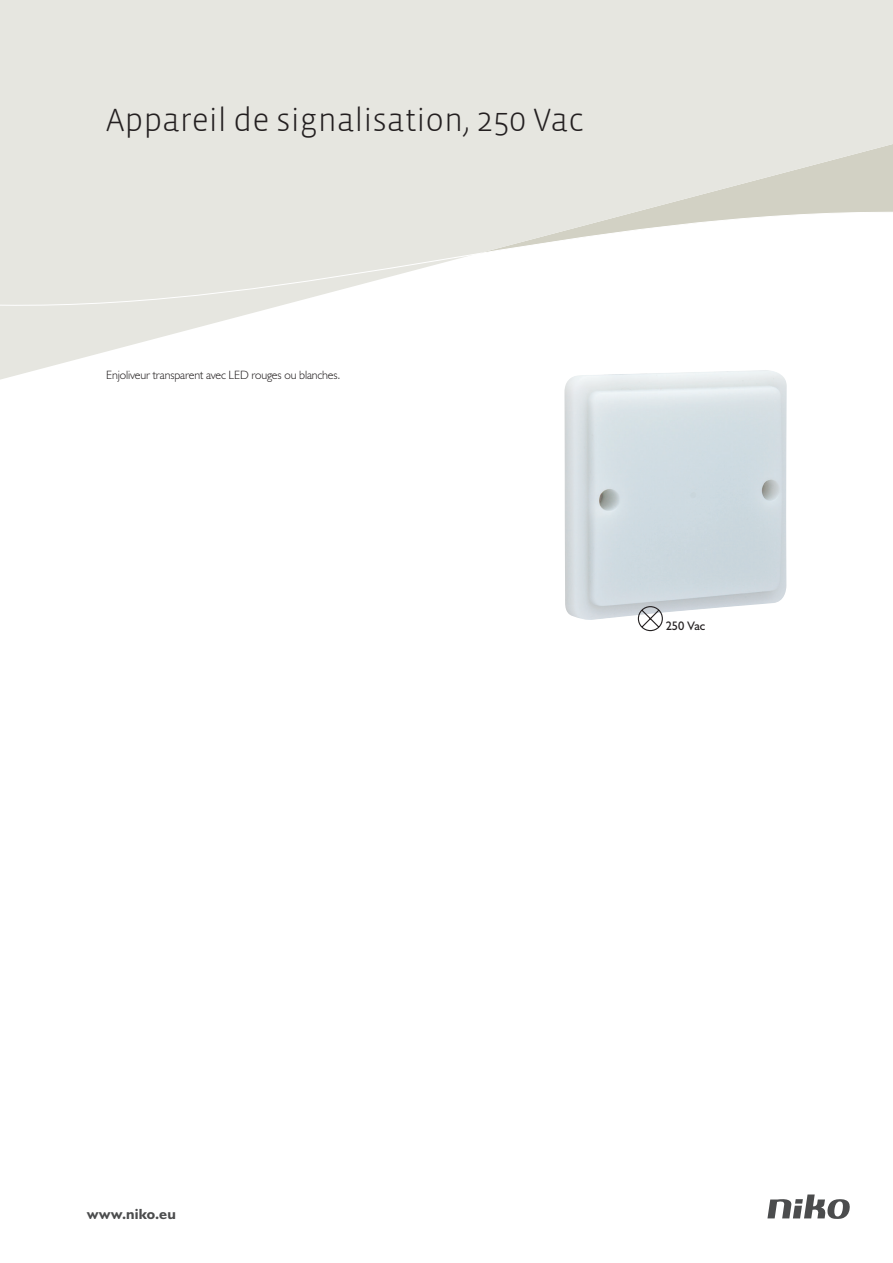
<style>
.page{position:relative;width:893px;height:1263px;background:#fff}
.page>*{position:absolute;margin:0;border:0;box-sizing:border-box;transform-origin:0 0}
.t1{font:300 33px "Vista Sans";color:#231f20}
.t2{font:700 15px "Humanist 521 BT";letter-spacing:.01em;color:#4b4c4d}
.t3{font:12.45px "Humanist 521 BT";color:#231f20}
.t4{font:300 12px "Humanist 521 BT";letter-spacing:-.01em;color:#231f20}
</style>
<div class="page">
<svg style="left:0;top:0;width:893px;height:380px;fill:#e6e6e0"></svg>
<svg style="left:0;top:209px;width:893px;height:101px"></svg>
<svg style="left:767px;top:1194px;width:83px;height:25px"></svg>
<img style="left:564px;top:370px;width:223px;height:250px">
<svg style="left:638px;top:605px;width:25px;height:27px"></svg>
<h1 class="t1" style="left:106px;top:100px;width:479px">Appareil de signalisation, 250 Vac</h1>
<p class="t4" style="left:106px;top:367px;width:236px">Enjoliveur transparent avec LED rouges ou blanches.</p>
<p class="t3" style="left:666px;top:618px;width:41px">250 Vac</p>
<p class="t2" style="left:87px;top:1204px;width:90px">www.niko.eu</p>
</div>
